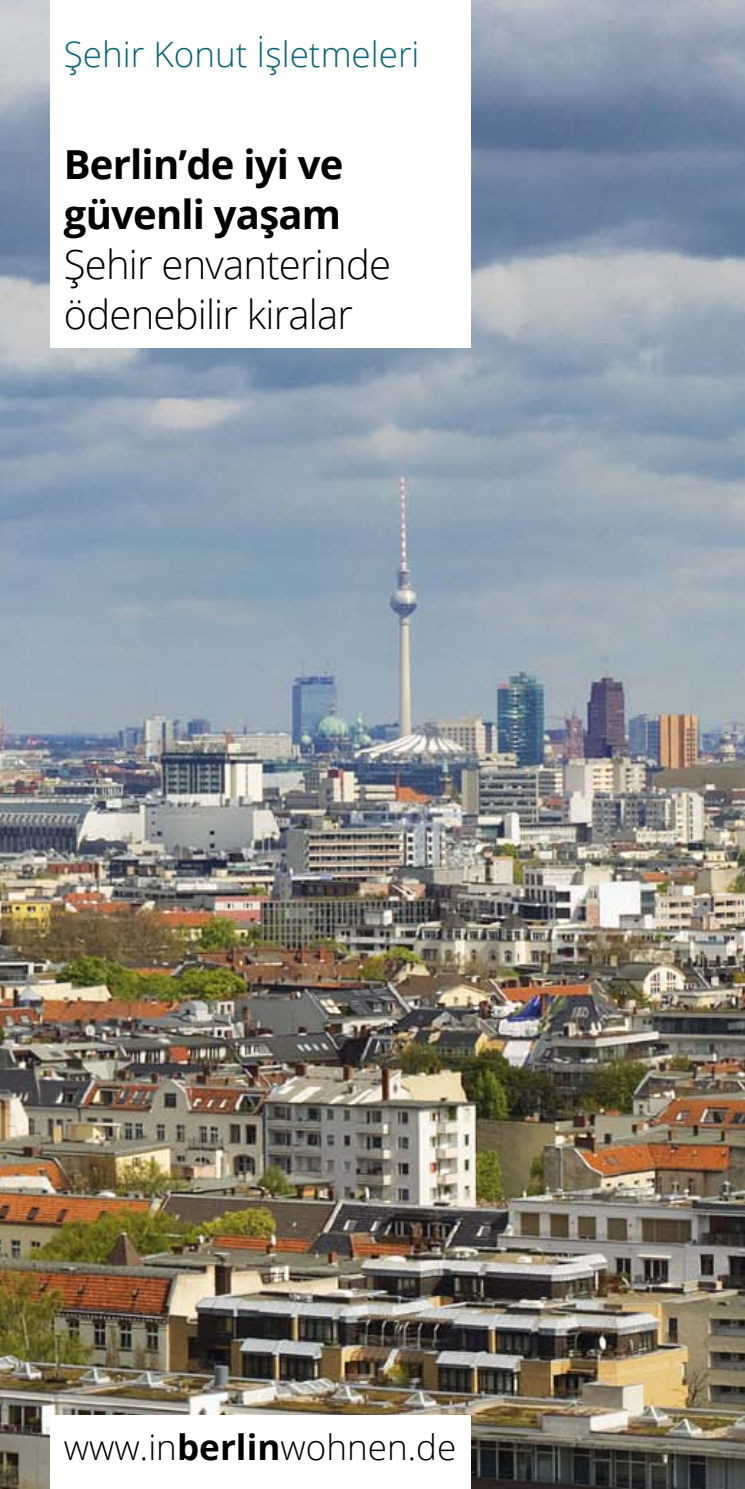
<style>
.page{position:relative;width:745px;height:1489px;background:#fff}
.page>*{position:absolute;margin:0;border:0;box-sizing:border-box;transform-origin:0 0}
.t1{font:300 40px/50px "Open Sans";letter-spacing:-.02em;color:#000}
._01_01_Umschlag_Tite{font:700 40px "Open Sans";letter-spacing:-.02em;color:#000}
._02_03_Innen_Fließte{font:300 35px "Open Sans";color:#000}
._02_01_Innen_Kapitel{font:300 35px "Open Sans";color:#0d6378}
.s1{font-weight:700}
</style>
<div class="page">
<img style="left:0;top:0;width:744px;height:1488px">
<div style="left:50px;top:0;width:420px;height:347px;background:#fff"></div>
<div style="left:50px;top:1415px;width:420px;height:73px;background:#fff"></div>
<p class="_02_01_Innen_Kapitel" style="left:64px;top:30px;width:357px">Şehir Konut İşletmeleri</p>
<p class="_01_01_Umschlag_Tite" style="left:64px;top:136px;width:281px">Berlin’de iyi ve</p>
<p class="_01_01_Umschlag_Tite" style="left:64px;top:186px;width:279px">güvenli yaşam</p>
<p class="t1" style="left:64px;top:238px;width:328px">Şehir envanterinde ödenebilir kiralar</p>
<p class="_02_03_Innen_Fließte" style="left:64px;top:1422px;width:394px">www.in<span class="s1">berlin</span>wohnen.de</p>
</div>
